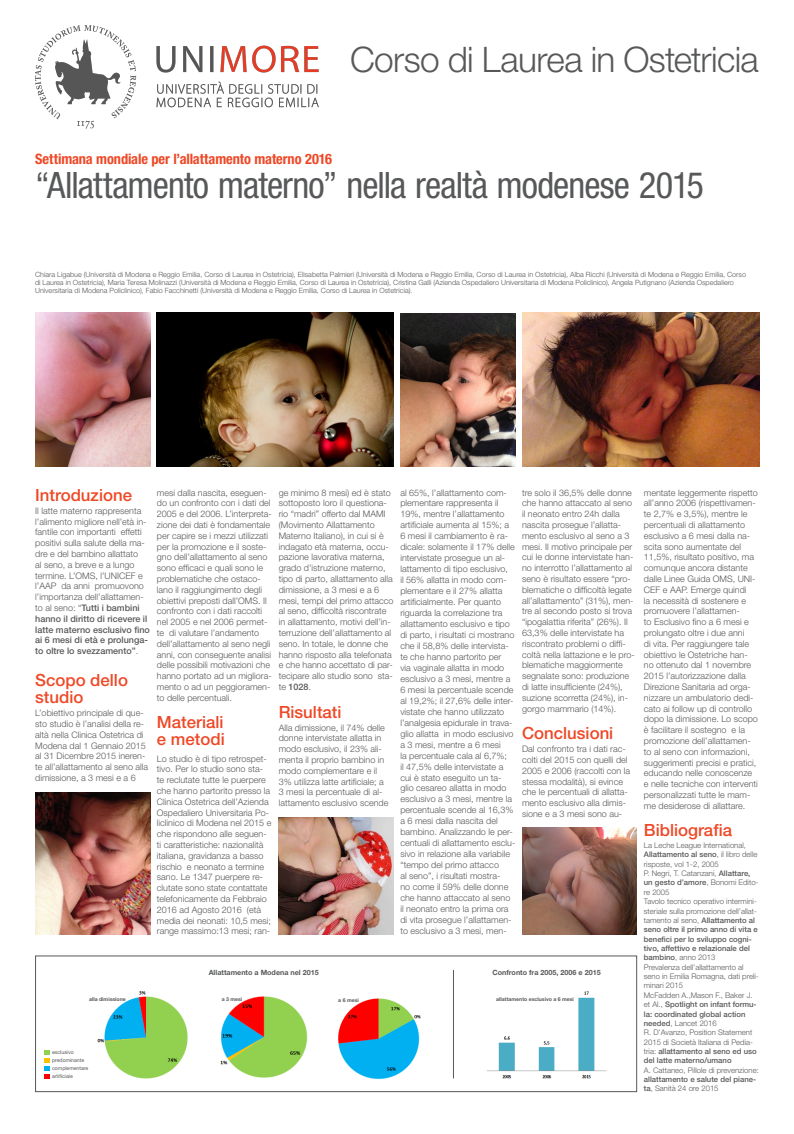
<style>
.page{position:relative;width:794px;height:1134px;background:#fff}
.page>*{position:absolute;margin:0;border:0;box-sizing:border-box;transform-origin:0 0}
.t1{font:condensed 36.4px "Helvetica Neue LT Std";letter-spacing:-.025em;color:#57585a}
.t2{font:300 35.2px "Helvetica Neue LT Std";letter-spacing:-.02em;color:#57585a}
.t3{font:500 16.8px/16.8px "Helvetica Neue LT Std";color:#ef4826}
.t4{font:700 condensed 14.4px "Helvetica Neue LT Std";letter-spacing:-.005em;color:#ef4826}
.t5{font:300 9px/10.8px "Helvetica Neue LT Std";color:#57585a}
.t6{font:300 7.72px/9.4px "Helvetica Neue LT Std";color:#57585a}
.t7{font:500 7.72px/9.4px "Helvetica Neue LT Std";color:#57585a}
.t8{font:300 7.2px/8px "Helvetica Neue LT Std";color:#57585a}
.t9{font:700 7.2px "Helvetica Neue LT Std";color:#57585a}
.t10{font:700 5.2px "Helvetica Neue LT Std";color:#57585a}
.t11{font:5.2px/8px "Helvetica Neue LT Std";color:#57585a}
.s1{font-weight:500}
.s2{font-weight:300}
</style>
<div class="page">
<img style="left:35px;top:26px;width:284px;height:103px">
<div style="left:35px;top:955px;width:602px;height:137px;border:1px solid #57585a"></div>
<img style="left:35px;top:313px;width:115px;height:153px">
<img style="left:400px;top:313px;width:115px;height:153px">
<img style="left:279px;top:817px;width:115px;height:117px">
<img style="left:35px;top:792px;width:115px;height:143px">
<img style="left:522px;top:827px;width:114px;height:107px">
<img style="left:522px;top:313px;width:238px;height:153px">
<img style="left:157px;top:313px;width:236px;height:153px">
<img style="left:97px;top:991px;width:91px;height:87px">
<svg style="left:44px;top:1050px;width:5px;height:28px"></svg>
<img style="left:221px;top:997px;width:86px;height:81px">
<img style="left:338px;top:998px;width:83px;height:81px">
<img style="left:487px;top:991px;width:119px;height:87px">
<hr style="left:453px;top:970px;width:1px;height:108px;background:#57585a">
<p class="t2" style="left:350px;top:38px;width:410px">Corso di Laurea in Ostetricia</p>
<p class="t4" style="left:35px;top:150px;width:298px">Settimana mondiale per l’allattamento materno 2016</p>
<p class="t1" style="left:35px;top:165px;width:670px">“Allattamento materno” nella realtà modenese 2015</p>
<p class="t8" style="left:35px;top:270px;width:712px">Chiara Ligabue (Università di Modena e Reggio Emilia, Corso di Laurea in Ostetricia), Elisabetta Palmieri (Università di Modena e Reggio Emilia, Corso di Laurea in Ostetricia), Alba Ricchi (Università di Modena e Reggio Emilia, Corso di Laurea in Ostetricia), Maria Teresa Molinazzi (Università di Modena e Reggio Emilia, Corso di Laurea in Ostetricia), Cristina Galli (Azienda Ospedaliero Universitaria di Modena Policlinico), Angela Putignano (Azienda Ospedaliero<br>Universitaria di Modena Policlinico), Fabio Facchinetti (Università di Modena e Reggio Emilia, Corso di Laurea in Ostetricia).</p>
<p class="t3" style="left:35px;top:486px;width:98px">Introduzione</p>
<p class="t5" style="left:35px;top:505px;width:116px">Il latte materno rappresenta l’alimento migliore nell’età in&shy;fantile con importanti effetti positivi sulla salute della ma&shy;dre e del bambino allattato<br>al seno, a breve e a lungo termine. L’OMS, l’UNICEF e l’AAP da anni promuovono l’importanza dell’allattamen&shy;to al seno: “<span class="s1">Tutti i bambini hanno il diritto di ricevere il latte materno esclusivo fino ai 6 mesi di età e prolunga&shy;to oltre lo svezzamento”</span>.</p>
<p class="t3" style="left:35px;top:672px;width:94px">Scopo dello studio</p>
<p class="t5" style="left:35px;top:707px;width:115px">L’obiettivo principale di que&shy;sto studio è l’analisi della re&shy;altà nella Clinica Ostetrica di<br>Modena dal 1 Gennaio 2015 al 31 Dicembre 2015 ineren&shy;te all’allattamento al seno alla dimissione, a 3 mesi e a 6</p>
<p class="t5" style="left:279px;top:487px;width:116px">ge minimo 8 mesi) ed è stato sottoposto loro il questiona&shy;rio “madri” offerto dal MAMI (Movimento Allattamento<br>Materno Italiano), in cui si è indagato età materna, occu&shy;pazione lavorativa materna, grado d’istruzione materno, tipo di parto, allattamento alla dimissione, a 3 mesi e a 6 mesi, tempi del primo attacco al seno, difficoltà riscontrate in allattamento, motivi dell’in&shy;terruzione dell’allattamento al seno. In totale, le donne che hanno risposto alla telefonata e che hanno accettato di par&shy;tecipare allo studio sono sta&shy;te <span class="s1">1028</span>.</p>
<p class="t3" style="left:279px;top:703px;width:64px">Risultati</p>
<p class="t5" style="left:279px;top:722px;width:111px">Alla dimissione, il 74% delle donne intervistate allatta in modo esclusivo, il 23% ali&shy;menta il proprio bambino in modo complementare e il<br>3% utilizza latte artificiale; a<br>3 mesi la percentuale di al&shy;lattamento esclusivo scende</p>
<p class="t5" style="left:400px;top:487px;width:116px;line-height:11px">al 65%, l’allattamento com&shy;plementare rappresenta il<br>19%, mentre l’allattamento artificiale aumenta al 15%; a<br>6 mesi il cambiamento è ra&shy;dicale: solamente il 17% delle intervistate prosegue un al&shy;lattamento di tipo esclusivo,<br>il 56% allatta in modo com&shy;plementare e il 27% allatta artificialmente. Per quanto riguarda la correlazione tra allattamento esclusivo e tipo di parto, i risultati ci mostrano che il 58,8% delle intervista&shy;te che hanno partorito per<br>via vaginale allatta in modo esclusivo a 3 mesi, mentre a<br>6 mesi la percentuale scende al 19,2%; il 27,6% delle inter&shy;vistate che hanno utilizzato l’analgesia epidurale in trava&shy;glio allatta in modo esclusivo a 3 mesi, mentre a 6 mesi<br>la percentuale cala al 6,7%;<br>il 47,5% delle intervistate a cui è stato eseguito un ta&shy;glio cesareo allatta in modo esclusivo a 3 mesi, mentre la percentuale scende al 16,3% a 6 mesi dalla nascita del bambino. Analizzando le per&shy;centuali di allattamento esclu&shy;sivo in relazione alla variabile “tempo del primo attacco<br>al seno”, i risultati mostra-<br>no come il 59% delle donne che hanno attaccato al seno il neonato entro la prima ora di vita prosegue l’allattamen&shy;to esclusivo a 3 mesi, men-</p>
<p class="t5" style="left:522px;top:487px;width:114px">tre solo il 36,5% delle donne che hanno attaccato al seno il neonato entro 24h dalla nascita prosegue l’allatta&shy;mento esclusivo al seno a 3 mesi. Il motivo principale per cui le donne intervistate han&shy;no interrotto l’allattamento al seno è risultato essere “pro&shy;blematiche o difficoltà legate all’allattamento” (31%), men&shy;tre al secondo posto si trova “ipogalattia riferita” (26%). Il<br>63,3% delle intervistate ha riscontrato problemi o diffi&shy;coltà nella lattazione e le pro&shy;blematiche maggiormente segnalate sono: produzione di latte insufficiente (24%), suzione scorretta (24%), in&shy;gorgo mammario (14%).</p>
<p class="t5" style="left:157px;top:487px;width:116px">mesi dalla nascita, eseguen&shy;do un confronto con i dati del<br>2005 e del 2006. L’interpreta&shy;zione dei dati è fondamentale per capire se i mezzi utilizzati per la promozione e il soste&shy;gno dell’allattamento al seno sono efficaci e quali sono le problematiche che ostaco&shy;lano il raggiungimento degli obiettivi preposti dall’OMS. Il confronto con i dati raccolti nel 2005 e nel 2006 permet&shy;te di valutare l’andamento dell’allattamento al seno negli anni, con conseguente analisi delle possibili motivazioni che hanno portato ad un migliora&shy;mento o ad un peggioramen&shy;to delle percentuali.</p>
<p class="t3" style="left:157px;top:714px;width:69px">Materiali e metodi</p>
<p class="t5" style="left:157px;top:753px;width:116px">Lo studio è di tipo retrospet&shy;tivo. Per lo studio sono sta&shy;te reclutate tutte le puerpere che hanno partorito presso la<br>Clinica Ostetrica dell’Azienda<br>Ospedaliero Universitaria Po&shy;liclinico di Modena nel 2015 e che rispondono alle seguen&shy;ti caratteristiche: nazionalità italiana, gravidanza a basso rischio e neonato a termine sano. Le 1347 puerpere re&shy;clutate sono state contattate telefonicamente da Febbraio<br>2016 ad Agosto 2016 (età media dei neonati: 10,5 mesi; range massimo:13 mesi; ran-</p>
<p class="t3" style="left:522px;top:725px;width:93px">Conclusioni</p>
<p class="t5" style="left:522px;top:743px;width:110px">Dal confronto tra i dati rac&shy;colti del 2015 con quelli del<br>2005 e 2006 (raccolti con la stessa modalità), si evince che le percentuali di allatta&shy;mento esclusivo alla dimis&shy;sione e a 3 mesi sono au-</p>
<p class="t10" style="left:89px;top:996px;width:38px">alla dimissione</p>
<p class="t11" style="left:52px;top:1048px;width:34px">esclusivo predominante</p>
<p class="t11" style="left:52px;top:1064px;width:38px">complementare</p>
<p class="t11" style="left:52px;top:1072px;width:22px">artificiale</p>
<p class="t9" style="left:209px;top:968px;width:112px">Allattamento a Modena nel 2015</p>
<p class="t10" style="left:222px;top:995px;width:22px">a 3 mesi</p>
<p class="t10" style="left:338px;top:997px;width:22px">a 6 mesi</p>
<p class="t9" style="left:492px;top:968px;width:110px">Confronto fra 2005, 2006 e 2015</p>
<p class="t10" style="left:496px;top:996px;width:79px">allattamento esclusivo a 6 mesi</p>
<p class="t5" style="left:644px;top:487px;width:116px">mentate leggermente rispetto all’anno 2006 (rispettivamen&shy;te 2,7% e 3,5%), mentre le percentuali di allattamento esclusivo a 6 mesi dalla na&shy;scita sono aumentate del<br>11,5%, risultato positivo, ma comunque ancora distante dalle Linee Guida OMS, UNI-<br>CEF e AAP. Emerge quindi<br>la necessità di sostenere e promuovere l’allattamen-<br>to Esclusivo fino a 6 mesi e prolungato oltre i due anni<br>di vita. Per raggiungere tale obiettivo le Ostetriche han&shy;no ottenuto dal 1 novembre<br>2015 l’autorizzazione dalla<br>Direzione Sanitaria ad orga&shy;nizzare un ambulatorio dedi&shy;cato ai follow up di controllo dopo la dimissione. Lo scopo è facilitare il sostegno e la promozione dell’allattamen&shy;to al seno con informazioni, suggerimenti precisi e pratici, educando nelle conoscenze e nelle tecniche con interventi personalizzati tutte le mam&shy;me desiderose di allattare.</p>
<p class="t3" style="left:644px;top:822px;width:90px">Bibliografia</p>
<p class="t6" style="left:644px;top:840px;width:115px">La Leche League International,<br><span class="s1">Allattamento al seno</span>, il libro delle risposte, vol 1-2, 2005</p>
<p class="t6" style="left:644px;top:868px;width:116px">P. Negri, T. Catanzani, <span class="s1">Allattare, un gesto d’amore</span>, Bonomi Edito&shy;re 2005</p>
<p class="t7" style="left:644px;top:897px;width:115px"><span class="s2">Tavolo tecnico operativo intermini&shy;steriale sulla promozione dell’allat&shy;tamento al seno,</span> Allattamento al seno oltre il primo anno di vita e benefici per lo sviluppo cogni&shy;tivo, affettivo e relazionale del bambino<span class="s2">, anno 2013</span></p>
<p class="t6" style="left:644px;top:962px;width:116px">Prevalenza dell’allattamento al seno in Emilia Romagna, dati preli&shy;minari 2015</p>
<p class="t7" style="left:644px;top:990px;width:114px"><span class="s2">McFadden A.,Mason F., Baker J. et Al.,</span> Spotlight on infant formu&shy;la: coordinated global action needed<span class="s2">, Lancet 2016</span></p>
<p class="t6" style="left:644px;top:1028px;width:114px">R. D’Avanzo, Position Statement<br>2015 di Società Italiana di Pedia&shy;tria: <span class="s1">allattamento al seno ed uso del latte materno/umano</span></p>
<p class="t6" style="left:644px;top:1065px;width:116px">A. Cattaneo, Pillole di prevenzione: <span class="s1">allattamento e salute del piane&shy;ta</span>, Sanità 24 ore 2015</p>
</div>
